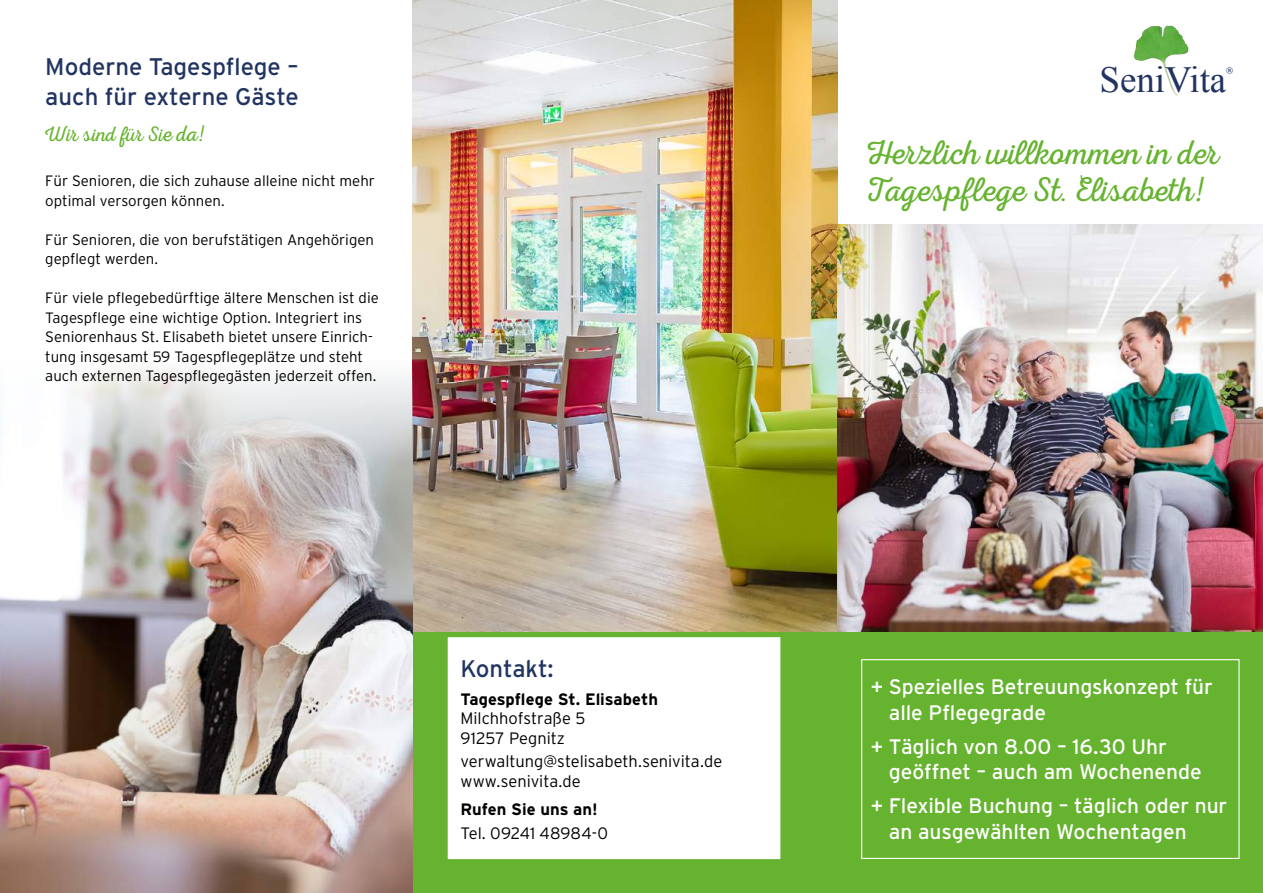
<style>
.page{position:relative;width:1263px;height:893px;background:#fff}
.page>*{position:absolute;margin:0;border:0;box-sizing:border-box;transform-origin:0 0}
.t1{font:36.9px "Times New Roman";color:#213461}
.t2{font:34.5px/36.5px "Nexa Rust Script L 0";color:#65b32e}
.t3{font:24px/30px "Interstate";color:#213461}
.t4{font:21px/25.5px "Interstate";letter-spacing:-.005em;color:#fff}
.t5{font:21px "Nexa Rust Script L 0";letter-spacing:-.015em;color:#65b32e}
.t6{font:300 16.5px/19.5px "Interstate";color:#000}
.t7{font:700 16.5px "Interstate";color:#000}
.t8{font:300 15px/19.5px "Interstate";color:#000}
.t9{font:7.5px "Tahoma";color:#213461}
.s1{font-size:22.5px}
.s2{font-family:"Interstate";font-weight:300;font-style:italic;font-stretch:condensed;font-size:22.5px}
.s3{font-family:"Interstate";font-weight:300;font-style:italic;font-stretch:condensed}
</style>
<div class="page">
<img style="left:412px;top:0;width:426px;height:633px">
<img style="left:838px;top:224px;width:425px;height:409px">
<div style="left:412px;top:633px;width:851px;height:260px;background:#65b32e"></div>
<img style="left:0;top:368px;width:412px;height:525px">
<img style="left:1133px;top:25px;width:55px;height:71px">
<div style="left:861px;top:659px;width:378px;height:200px;border:1px solid #fff"></div>
<div style="left:445px;top:635px;width:338px;height:226px;background:#fff"></div>
<div style="left:443px;top:633px;width:342px;height:231px;border:4px solid #65b32e"></div>
<h3 class="t3" style="left:45px;top:51px;width:255px">Moderne Tagespflege – auch für externe Gäste</h3>
<h3 class="t5" style="left:45px;top:123px;width:164px">Wir sind für Si<span class="s1">e da</span><span class="s2">!</span></h3>
<p class="t8" style="left:45px;top:171px;width:331px">Für Senioren, die sich zuhause alleine nicht mehr optimal versorgen können.</p>
<p class="t8" style="left:45px;top:230px;width:330px">Für Senioren, die von berufstätigen Angehörigen gepflegt werden.</p>
<p class="t8" style="left:45px;top:288px;width:335px">Für viele pflegebedürftige ältere Menschen ist die Tagespflege eine wichtige Option. Integriert ins Seniorenhaus St. Elisabeth bietet unsere Einrich&shy;tung insgesamt 59 Tagespflegeplätze und steht auch externen Tagespflegegästen jederzeit offen.</p>
<h3 class="t3" style="left:460px;top:653px;width:95px">Kontakt:</h3>
<p class="t7" style="left:460px;top:689px;width:199px">Tagespflege St. Elisabeth</p>
<p class="t6" style="left:460px;top:708px;width:126px">Milchhofstraße 5<br>91257 Pegnitz</p>
<p class="t6" style="left:460px;top:752px;width:263px">verwaltung@stelisabeth.senivita.de www.senivita.de</p>
<p class="t7" style="left:460px;top:800px;width:139px">Rufen Sie uns an!</p>
<p class="t6" style="left:460px;top:823px;width:149px">Tel. 09241 48984-0</p>
<h1 class="t1" style="left:1099px;top:55px;width:128px">SeniVita</h1>
<p class="t9" style="left:1226px;top:65px;width:9px">®</p>
<h2 class="t2" style="left:867px;top:140px;width:354px">Herzlich willkommen in der<br>Tagespflege St. Elisabeth<span class="s3">!</span></h2>
<h3 class="t4" style="left:889px;top:674px;width:325px;text-indent:-18px">+ Spezielles Betreuungskonzept für alle Pflegegrade</h3>
<h3 class="t4" style="left:889px;top:733px;width:314px;text-indent:-18px">+ Täglich von 8.00 – 16.30 Uhr geöffnet – auch am Wochenende</h3>
<h3 class="t4" style="left:889px;top:793px;width:340px;text-indent:-18px">+ Flexible Buchung – täglich oder nur an ausgewählten Wochentagen</h3>
</div>
